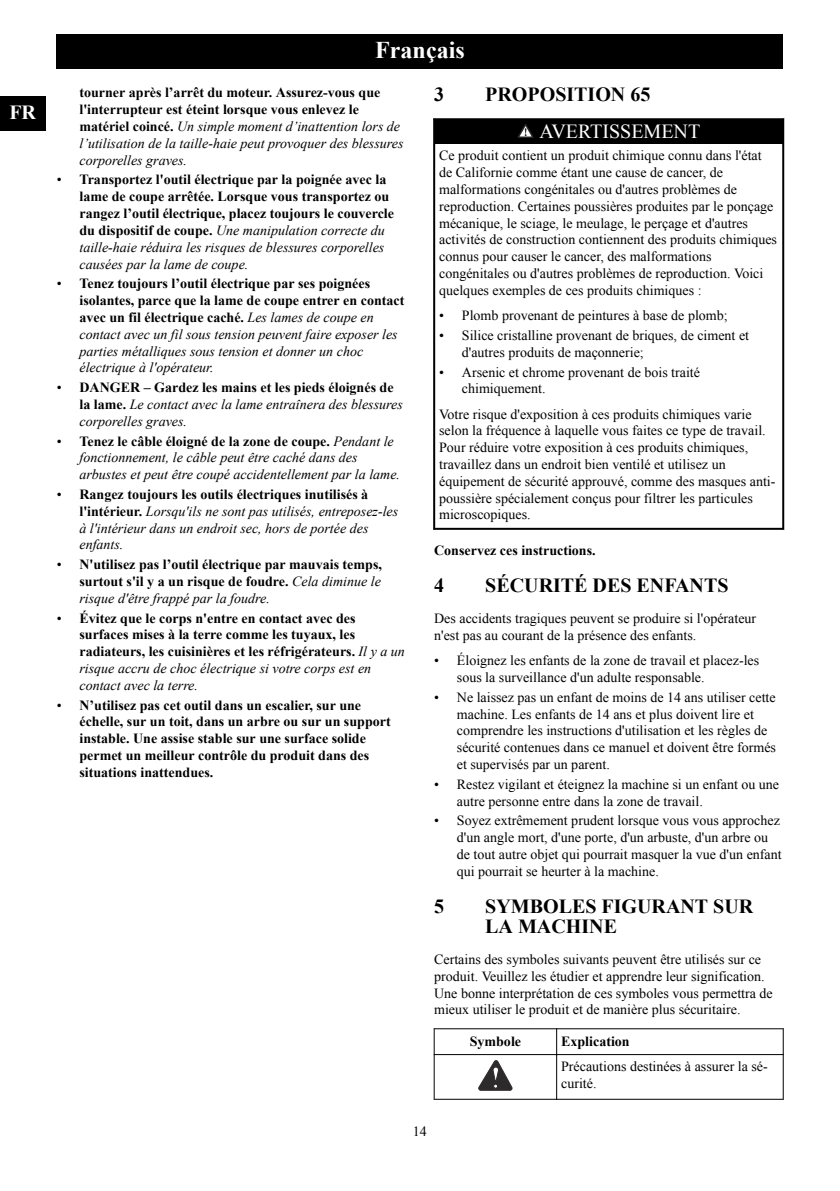
<style>
.page{position:relative;width:840px;height:1191px;background:#fff}
.page>*{position:absolute;margin:0;border:0;box-sizing:border-box;transform-origin:0 0}
.t1{font:700 24px "Times New Roman";color:#fff}
.t2{font:700 20px/20px "Times New Roman";color:#000}
.t3{font:20px "Times New Roman";color:#fff}
.t4{font:700 20px "Times New Roman";color:#fff}
.t5{font:14px/16.8px "Times New Roman";color:#000}
.t6{font:italic 14px/16.8px "Times New Roman";color:#000}
.t7{font:700 14px/16.8px "Times New Roman";color:#000}
.s1{font-weight:700;font-style:normal}
.s2{font-weight:400}
.s3{font-weight:400;font-style:italic}
.s4{font-style:normal}
</style>
<div class="page">
<div style="left:435px;top:120px;width:346px;height:24px;background:#000"></div>
<svg style="left:517px;top:124px;width:16px;height:14px"></svg>
<hr style="left:433px;top:118px;width:349px;height:2px;background:#000">
<hr style="left:433px;top:118px;width:2px;height:26px;background:#000">
<hr style="left:781px;top:118px;width:2px;height:26px;background:#000">
<hr style="left:433px;top:528px;width:349px;height:2px;background:#000">
<hr style="left:433px;top:144px;width:2px;height:386px;background:#000">
<hr style="left:781px;top:144px;width:2px;height:386px;background:#000">
<svg style="left:478px;top:1060px;width:34px;height:30px"></svg>
<hr style="left:433px;top:1028px;width:123px;height:1px;background:#000">
<svg style="left:556px;top:1029px;width:1px;height:24px"></svg>
<hr style="left:433px;top:1054px;width:124px;height:1px;background:#000">
<svg style="left:433px;top:1028px;width:1px;height:26px"></svg>
<hr style="left:556px;top:1028px;width:227px;height:1px;background:#000">
<svg style="left:782px;top:1028px;width:1px;height:26px"></svg>
<hr style="left:555px;top:1054px;width:228px;height:1px;background:#000">
<hr style="left:556px;top:1053px;width:1px;height:46px;background:#000">
<hr style="left:433px;top:1098px;width:123px;height:1px;background:#000">
<hr style="left:433px;top:1054px;width:1px;height:45px;background:#000">
<hr style="left:782px;top:1054px;width:1px;height:45px;background:#000">
<hr style="left:556px;top:1098px;width:227px;height:1px;background:#000">
<div style="left:57px;top:34px;width:725px;height:34px;background:#000"></div>
<div style="left:0;top:96px;width:45px;height:34px;background:#000"></div>
<h2 class="t4" style="left:9px;top:101px;width:28px">FR</h2>
<h1 class="t1" style="left:375px;top:36px;width:91px">Français</h1>
<p class="t6" style="left:79px;top:84px;width:325px"><span class="s1">tourner après l’arrêt du moteur. Assurez-vous que l'interrupteur est éteint lorsque vous enlevez le matériel coincé.</span> Un simple moment d’inattention lors de l’utilisation de la taille-haie peut provoquer des blessures corporelles graves.</p>
<p class="t7" style="left:79px;top:171px;width:316px;text-indent:-23px"><span class="s2">•</span> Transportez l'outil électrique par la poignée avec la lame de coupe arrêtée. Lorsque vous transportez ou rangez l’outil électrique, placez toujours le couvercle du dispositif de coupe. <span class="s3">Une manipulation correcte du taille-haie réduira les risques de blessures corporelles causées par la lame de coupe.</span></p>
<p class="t6" style="left:79px;top:275px;width:326px;text-indent:-23px"><span class="s4">•</span> <span class="s1">Tenez toujours l’outil électrique par ses poignées isolantes, parce que la lame de coupe entrer en contact avec un fil électrique caché.</span> Les lames de coupe en contact avec un fil sous tension peuvent faire exposer les parties métalliques sous tension et donner un choc électrique à l'opérateur.</p>
<p class="t6" style="left:79px;top:379px;width:324px;text-indent:-23px"><span class="s4">•</span> <span class="s1">DANGER – Gardez les mains et les pieds éloignés de la lame.</span> Le contact avec la lame entraînera des blessures corporelles graves.</p>
<p class="t6" style="left:79px;top:432px;width:322px;text-indent:-23px"><span class="s4">•</span> <span class="s1">Tenez le câble éloigné de la zone de coupe.</span> Pendant le fonctionnement, le câble peut être caché dans des arbustes et peut être coupé accidentellement par la lame.</p>
<p class="t6" style="left:79px;top:486px;width:320px;text-indent:-23px"><span class="s4">•</span> <span class="s1">Rangez toujours les outils électriques inutilisés à l'intérieur.</span> Lorsqu'ils ne sont pas utilisés, entreposez-les à l'intérieur dans un endroit sec, hors de portée des enfants.</p>
<p class="t7" style="left:79px;top:556px;width:304px;text-align:justify;text-indent:-23px"><span class="s2">•</span> N'utilisez pas l’outil électrique par mauvais temps, surtout s'il y a un risque de foudre. <span class="s3">Cela diminue le risque d'être frappé par la foudre.</span></p>
<p class="t7" style="left:79px;top:609px;width:327px;text-indent:-23px"><span class="s2">•</span> Évitez que le corps n'entre en contact avec des surfaces mises à la terre comme les tuyaux, les radiateurs, les cuisinières et les réfrigérateurs. <span class="s3">Il y a un risque accru de choc électrique si votre corps est en contact avec la terre.</span></p>
<p class="t7" style="left:79px;top:696px;width:312px;text-indent:-23px"><span class="s2">•</span> N’utilisez pas cet outil dans un escalier, sur une échelle, sur un toit, dans un arbre ou sur un support instable. Une assise stable sur une surface solide permet un meilleur contrôle du produit dans des situations inattendues.</p>
<h2 class="t2" style="left:434px;top:84px;width:11px">3</h2>
<h2 class="t2" style="left:485px;top:84px;width:167px">PROPOSITION 65</h2>
<h2 class="t3" style="left:539px;top:120px;width:162px">AVERTISSEMENT</h2>
<p class="t5" style="left:439px;top:147px;width:339px">Ce produit contient un produit chimique connu dans l'état de Californie comme étant une cause de cancer, de malformations congénitales ou d'autres problèmes de reproduction. Certaines poussières produites par le ponçage mécanique, le sciage, le meulage, le perçage et d'autres activités de construction contiennent des produits chimiques connus pour causer le cancer, des malformations congénitales ou d'autres problèmes de reproduction. Voici quelques exemples de ces produits chimiques :</p>
<p class="t5" style="left:439px;top:307px;width:290px">• Plomb provenant de peintures à base de plomb;</p>
<p class="t5" style="left:461px;top:327px;width:288px;text-indent:-23px">• Silice cristalline provenant de briques, de ciment et d'autres produits de maçonnerie;</p>
<p class="t5" style="left:461px;top:363px;width:239px;text-indent:-23px">• Arsenic et chrome provenant de bois traité chimiquement.</p>
<p class="t5" style="left:439px;top:405px;width:337px">Votre risque d'exposition à ces produits chimiques varie selon la fréquence à laquelle vous faites ce type de travail.<br>Pour réduire votre exposition à ces produits chimiques, travaillez dans un endroit bien ventilé et utilisez un équipement de sécurité approuvé, comme des masques anti&shy;poussière spécialement conçus pour filtrer les particules microscopiques.</p>
<p class="t7" style="left:434px;top:542px;width:163px">Conservez ces instructions.</p>
<h2 class="t2" style="left:434px;top:575px;width:11px">4</h2>
<h2 class="t2" style="left:485px;top:575px;width:244px">SÉCURITÉ DES ENFANTS</h2>
<p class="t5" style="left:434px;top:610px;width:323px">Des accidents tragiques peuvent se produire si l'opérateur n'est pas au courant de la présence des enfants.</p>
<p class="t5" style="left:456px;top:652px;width:304px;text-indent:-23px">• Éloignez les enfants de la zone de travail et placez-les sous la surveillance d'un adulte responsable.</p>
<p class="t5" style="left:456px;top:688px;width:320px;text-indent:-23px">• Ne laissez pas un enfant de moins de 14 ans utiliser cette machine. Les enfants de 14 ans et plus doivent lire et comprendre les instructions d'utilisation et les règles de sécurité contenues dans ce manuel et doivent être formés et supervisés par un parent.</p>
<p class="t5" style="left:456px;top:775px;width:323px;text-indent:-23px">• Restez vigilant et éteignez la machine si un enfant ou une autre personne entre dans la zone de travail.</p>
<p class="t5" style="left:456px;top:812px;width:326px;text-indent:-23px">• Soyez extrêmement prudent lorsque vous vous approchez d'un angle mort, d'une porte, d'un arbuste, d'un arbre ou de tout autre objet qui pourrait masquer la vue d'un enfant qui pourrait se heurter à la machine.</p>
<h2 class="t2" style="left:434px;top:896px;width:11px">5</h2>
<h2 class="t2" style="left:485px;top:896px;width:269px">SYMBOLES FIGURANT SUR<br>LA MACHINE</h2>
<p class="t5" style="left:434px;top:950px;width:340px">Certains des symboles suivants peuvent être utilisés sur ce produit. Veuillez les étudier et apprendre leur signification.<br>Une bonne interprétation de ces symboles vous permettra de mieux utiliser le produit et de manière plus sécuritaire.</p>
<p class="t7" style="left:469px;top:1032px;width:53px">Symbole</p>
<p class="t7" style="left:561px;top:1032px;width:70px">Explication</p>
<p class="t5" style="left:561px;top:1058px;width:208px">Précautions destinées à assurer la sé&shy;curité.</p>
<p class="t5" style="left:413px;top:1122px;width:15px">14</p>
</div>
